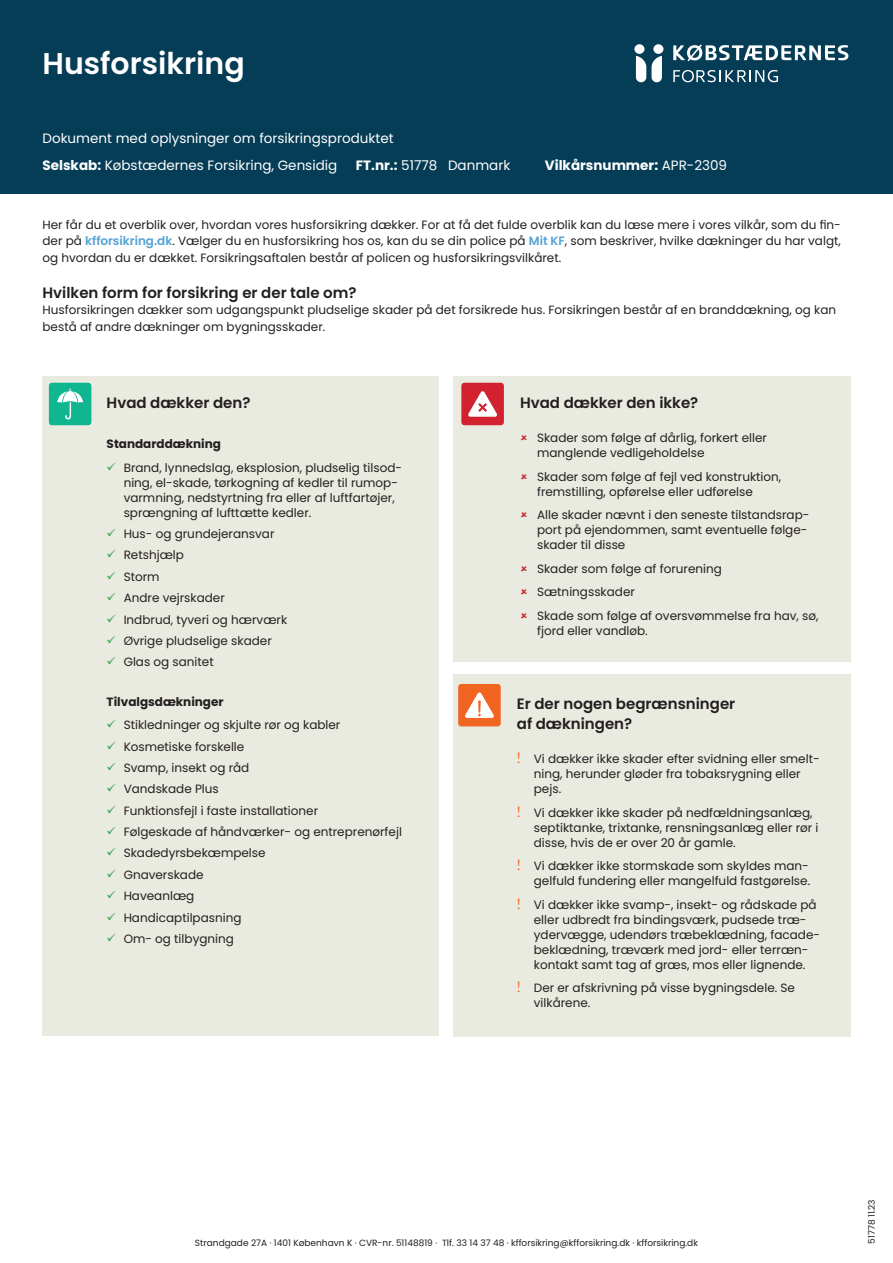
<style>
.page{position:relative;width:893px;height:1263px;background:#fff}
.page>*{position:absolute;margin:0;border:0;box-sizing:border-box;transform-origin:0 0}
.t1{font:600 30px "Poppins";color:#fff}
.Mellemrubrik{font:600 15px "Poppins";color:#231f20}
.t2{font:13.5px "Poppins";color:#fff}
.t3{font:700 13.5px "Poppins";color:#fff}
.Brødtekst{font:12px/15px "Poppins";color:#231f20}
.Brødtekst_FED{font:700 12px "Poppins";color:#231f20}
.t4{font:9px "Poppins";color:#231f20}
.s1{font-weight:700}
.s2{font-weight:400}
.s3{font-weight:600;color:#52a3d5}
.s4{font-family:"Brandon Text";font-size:15px;color:#ef6622}
</style>
<div class="page">
<div style="left:0;top:0;width:893px;height:193px;background:#053c56"></div>
<svg style="left:673px;top:70px;width:105px;height:12px"></svg>
<svg style="left:673px;top:44px;width:176px;height:17px"></svg>
<div style="left:653px;top:44px;width:10px;height:10px;background:#fff;border-radius:50%"></div>
<div style="left:634px;top:44px;width:11px;height:10px;background:#fff;border-radius:50%"></div>
<svg style="left:636px;top:56px;width:26px;height:26px"></svg>
<div style="left:453px;top:376px;width:397px;height:286px;background:#e9eae0"></div>
<div style="left:43px;top:376px;width:396px;height:660px;background:#e9eae0"></div>
<div style="left:49px;top:383px;width:42px;height:42px;background:#0fb68f;border-radius:3px"></div>
<svg style="left:57px;top:388px;width:26px;height:31px"></svg>
<div style="left:461px;top:383px;width:43px;height:42px;background:#d2222f;border-radius:3px"></div>
<svg style="left:468px;top:391px;width:29px;height:26px"></svg>
<div style="left:453px;top:674px;width:397px;height:362px;background:#e9eae0"></div>
<div style="left:458px;top:684px;width:43px;height:42px;background:#f16522;border-radius:3px"></div>
<svg style="left:465px;top:692px;width:29px;height:26px"></svg>
<h1 class="t1" style="left:43px;top:46px;width:204px">Husforsikring</h1>
<p class="t2" style="left:43px;top:131px;width:353px">Dokument med oplysninger om forsikringsproduktet</p>
<p class="t2" style="left:43px;top:157px;width:296px"><span class="s1">Selskab:</span> Købstædernes Forsikring, Gensidig</p>
<p class="t2" style="left:356px;top:157px;width:156px"><span class="s1">FT.nr.:</span> 51778 Danmark</p>
<p class="t3" style="left:545px;top:157px;width:184px">Vilkårsnummer: <span class="s2">APR-2309</span></p>
<p class="Brødtekst" style="left:43px;top:217px;width:800px;line-height:16.5px;text-align:justify">Her får du et overblik over, hvordan vores husforsikring dækker. For at få det fulde overblik kan du læse mere i vores vilkår, som du fin&shy;der på <span class="s3">kfforsikring.dk</span>. Vælger du en husforsikring hos os, kan du se din police på <span class="s3">Mit KF</span>, som beskriver, hvilke dækninger du har valgt, og hvordan du er dækket. Forsikringsaftalen består af policen og husforsikringsvilkåret.</p>
<p class="Mellemrubrik" style="left:43px;top:284px;width:316px">Hvilken form for forsikring er der tale om?</p>
<p class="Brødtekst" style="left:43px;top:302px;width:795px;line-height:16.5px">Husforsikringen dækker som udgangspunkt pludselige skader på det forsikrede hus. Forsikringen består af en branddækning, og kan bestå af andre dækninger om bygningsskader.</p>
<p class="Mellemrubrik" style="left:107px;top:394px;width:145px">Hvad dækker den?</p>
<p class="Brødtekst_FED" style="left:107px;top:437px;width:116px">Standarddækning</p>
<p class="Brødtekst" style="left:124px;top:460px;width:280px">Brand, lynnedslag, eksplosion, pludselig tilsod&shy;ning, el-skade, tørkogning af kedler til rumop&shy;varmning, nedstyrtning fra eller af luftfartøjer, sprængning af lufttætte kedler.</p>
<p class="Brødtekst" style="left:124px;top:526px;width:152px">Hus- og grundejeransvar</p>
<p class="Brødtekst" style="left:124px;top:548px;width:62px">Retshjælp</p>
<p class="Brødtekst" style="left:124px;top:569px;width:37px">Storm</p>
<p class="Brødtekst" style="left:124px;top:590px;width:103px">Andre vejrskader</p>
<p class="Brødtekst" style="left:124px;top:612px;width:165px">Indbrud, tyveri og hærværk</p>
<p class="Brødtekst" style="left:124px;top:633px;width:150px">Øvrige pludselige skader</p>
<p class="Brødtekst" style="left:124px;top:655px;width:92px">Glas og sanitet</p>
<p class="Brødtekst_FED" style="left:107px;top:694px;width:119px">Tilvalgsdækninger</p>
<p class="Brødtekst" style="left:124px;top:717px;width:218px">Stikledninger og skjulte rør og kabler</p>
<p class="Brødtekst" style="left:124px;top:739px;width:122px">Kosmetiske forskelle</p>
<p class="Brødtekst" style="left:124px;top:760px;width:127px">Svamp, insekt og råd</p>
<p class="Brødtekst" style="left:124px;top:782px;width:97px">Vandskade Plus</p>
<p class="Brødtekst" style="left:124px;top:803px;width:196px">Funktionsfejl i faste installationer</p>
<p class="Brødtekst" style="left:124px;top:824px;width:280px">Følgeskade af håndværker- og entreprenørfejl</p>
<p class="Brødtekst" style="left:124px;top:846px;width:143px">Skadedyrsbekæmpelse</p>
<p class="Brødtekst" style="left:124px;top:867px;width:81px">Gnaverskade</p>
<p class="Brødtekst" style="left:124px;top:888px;width:72px">Haveanlæg</p>
<p class="Brødtekst" style="left:124px;top:910px;width:119px">Handicaptilpasning</p>
<p class="Brødtekst" style="left:124px;top:931px;width:112px">Om- og tilbygning</p>
<p class="Mellemrubrik" style="left:520px;top:394px;width:180px">Hvad dækker den ikke?</p>
<p class="Brødtekst" style="left:537px;top:431px;width:232px">Skader som følge af dårlig, forkert eller manglende vedligeholdelse</p>
<p class="Brødtekst" style="left:537px;top:469px;width:246px">Skader som følge af fejl ved konstruktion, fremstilling, opførelse eller udførelse</p>
<p class="Brødtekst" style="left:537px;top:508px;width:274px">Alle skader nævnt i den seneste tilstandsrap&shy;port på ejendommen, samt eventuelle følge&shy;skader til disse</p>
<p class="Brødtekst" style="left:537px;top:561px;width:186px">Skader som følge af forurening</p>
<p class="Brødtekst" style="left:537px;top:585px;width:99px">Sætningsskader</p>
<p class="Brødtekst" style="left:537px;top:608px;width:283px">Skade som følge af oversvømmelse fra hav, sø, fjord eller vandløb.</p>
<p class="Mellemrubrik" style="left:517px;top:695px;width:220px">Er der nogen begrænsninger</p>
<p class="Mellemrubrik" style="left:517px;top:715px;width:117px">af dækningen?</p>
<p class="Brødtekst" style="left:534px;top:751px;width:287px;text-indent:-17px"><span class="s4">!</span> Vi dækker ikke skader efter svidning eller smelt&shy;ning, herunder gløder fra tobaksrygning eller pejs.</p>
<p class="Brødtekst" style="left:534px;top:805px;width:286px;text-indent:-17px"><span class="s4">!</span> Vi dækker ikke skader på nedfældningsanlæg, septiktanke, trixtanke, rensningsanlæg eller rør i disse, hvis de er over 20 år gamle.</p>
<p class="Brødtekst" style="left:517px;top:858px;width:295px;text-align:right"><span class="s4">!</span> Vi dækker ikke stormskade som skyldes man&shy;gelfuld fundering eller mangelfuld fastgørelse.</p>
<p class="Brødtekst" style="left:534px;top:897px;width:288px;text-indent:-17px"><span class="s4">!</span> Vi dækker ikke svamp-, insekt- og rådskade på eller udbredt fra bindingsværk, pudsede træ&shy;ydervægge, udendørs træbeklædning, facade&shy;beklædning, træværk med jord- eller terræn&shy;kontakt samt tag af græs, mos eller lignende.</p>
<p class="Brødtekst" style="left:534px;top:980px;width:263px;text-indent:-17px"><span class="s4">!</span> Der er afskrivning på visse bygningsdele. Se vilkårene.</p>
<p class="t4" style="left:195px;top:1237px;width:505px">Strandgade 27A · 1401 København K · CVR-nr. 51148819 · Tlf. 33 14 37 48 · kfforsikring@kfforsikring.dk · kfforsikring.dk</p>
<p class="t4" style="left:866px;top:1244px;width:46px;rotate:-90deg">51778 11.23</p>
</div>
